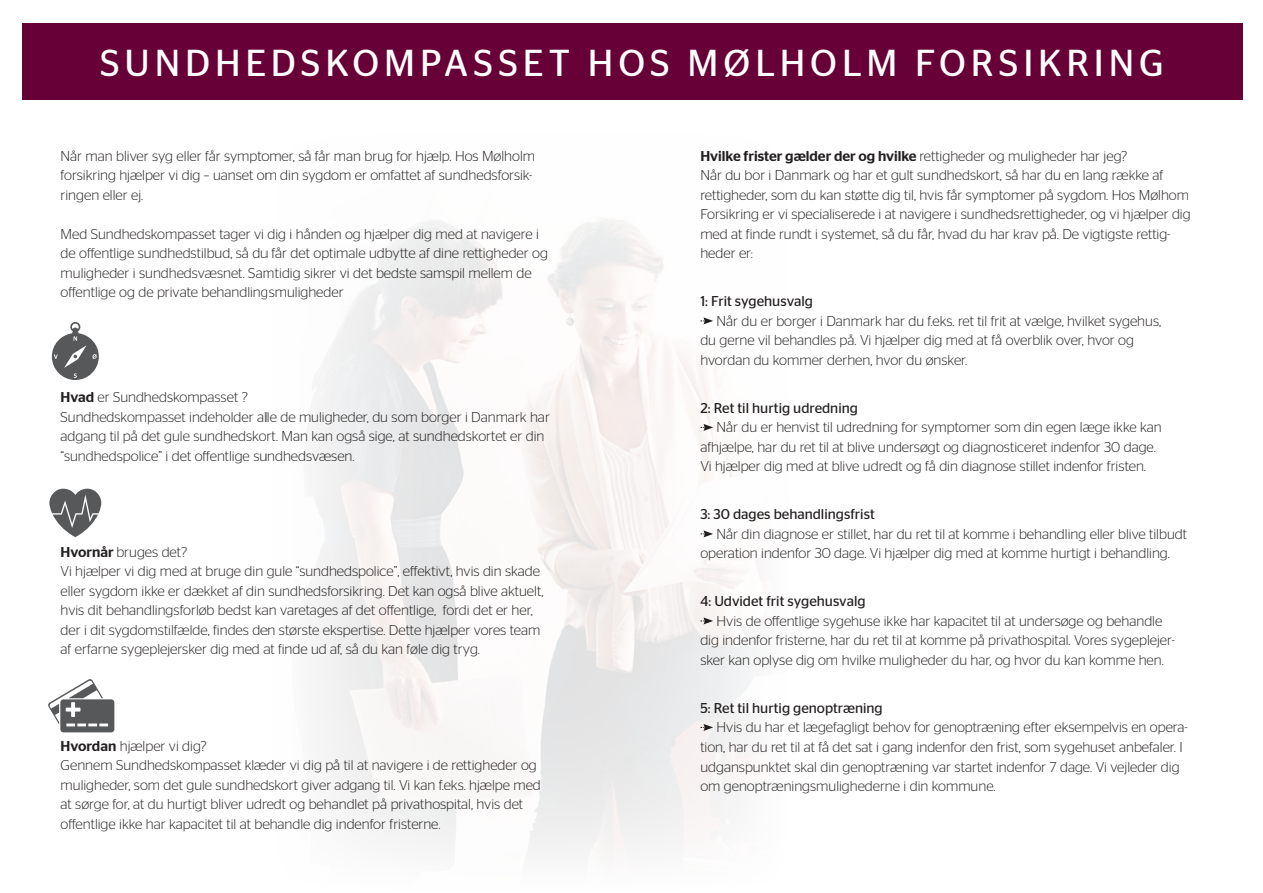
<style>
.page{position:relative;width:1263px;height:893px;background:#fff}
.page>*{position:absolute;margin:0;border:0;box-sizing:border-box;transform-origin:0 0}
.t1{font:37.5px "Stag Sans";letter-spacing:.13em;color:#fff}
.t2{font:300 14.25px/19.5px "Stag Sans";color:#231f20}
.t3{font:14.25px "Stag Sans";color:#231f20}
.t4{font:500 14.25px "Stag Sans";color:#231f20}
.s1{font-weight:500}
.s2{font-weight:300}
</style>
<div class="page">
<div style="left:22px;top:23px;width:1220px;height:77px;background:#680038"></div>
<img style="left:314px;top:219px;width:440px;height:635px">
<svg style="left:52px;top:322px;width:47px;height:58px"></svg>
<svg style="left:49px;top:488px;width:52px;height:49px"></svg>
<svg style="left:48px;top:679px;width:66px;height:53px"></svg>
<p class="t1" style="left:100px;top:42px;width:1065px">SUNDHEDSKOMPASSET HOS MØLHOLM FORSIKRING</p>
<p class="t2" style="left:61px;top:146px;width:476px">Når man bliver syg eller får symptomer, så får man brug for hjælp. Hos Mølholm forsikring hjælper vi dig – uanset om din sygdom er omfattet af sundhedsforsik&shy;ringen eller ej.</p>
<p class="t2" style="left:61px;top:224px;width:489px">Med Sundhedskompasset tager vi dig i hånden og hjælper dig med at navigere i de offentlige sundhedstilbud, så du får det optimale udbytte af dine rettigheder og muligheder i sundhedsvæsnet. Samtidig sikrer vi det bedste samspil mellem de offentlige og de private behandlingsmuligheder</p>
<p class="t2" style="left:61px;top:388px;width:189px"><span class="s1">Hvad</span> er Sundhedskompasset ?</p>
<p class="t2" style="left:61px;top:407px;width:491px">Sundhedskompasset indeholder alle de muligheder, du som borger i Danmark har adgang til på det gule sundhedskort. Man kan også sige, at sundhedskortet er din “sundhedspolice” i det offentlige sundhedsvæsen.</p>
<p class="t2" style="left:61px;top:542px;width:128px"><span class="s1">Hvornår</span> bruges det?</p>
<p class="t2" style="left:61px;top:562px;width:484px">Vi hjælper vi dig med at bruge din gule “sundhedspolice”, effektivt, hvis din skade eller sygdom ikke er dækket af din sundhedsforsikring. Det kan også blive aktuelt, hvis dit behandlingsforløb bedst kan varetages af det offentlige, fordi det er her, der i dit sygdomstilfælde, findes den største ekspertise. Dette hjælper vores team af erfarne sygeplejersker dig med at finde ud af, så du kan føle dig tryg.</p>
<p class="t2" style="left:61px;top:736px;width:148px"><span class="s1">Hvordan</span> hjælper vi dig?</p>
<p class="t2" style="left:61px;top:755px;width:482px">Gennem Sundhedskompasset klæder vi dig på til at navigere i de rettigheder og muligheder, som det gule sundhedskort giver adgang til. Vi kan f.eks. hjælpe med at sørge for, at du hurtigt bliver udredt og behandlet på privathospital, hvis det offentlige ikke har kapacitet til at behandle dig indenfor fristerne.</p>
<p class="t4" style="left:700px;top:148px;width:428px">Hvilke frister gælder der og hvilke <span class="s2">rettigheder og muligheder har jeg?</span></p>
<p class="t2" style="left:700px;top:166px;width:492px">Når du bor i Danmark og har et gult sundhedskort, så har du en lang række af rettigheder, som du kan støtte dig til, hvis får symptomer på sygdom. Hos Mølhom Forsikring er vi specialiserede i at navigere i sundhedsrettigheder, og vi hjælper dig med at finde rundt i systemet, så du får, hvad du har krav på. De vigtigste rettig&shy;heder er:</p>
<p class="t3" style="left:700px;top:293px;width:114px">1: Frit sygehusvalg</p>
<p class="t2" style="left:700px;top:311px;width:462px;text-indent:16px">Når du er borger i Danmark har du f.eks. ret til frit at vælge, hvilket sygehus, du gerne vil behandles på. Vi hjælper dig med at få overblik over, hvor og hvordan du kommer derhen, hvor du ønsker.</p>
<p class="t3" style="left:700px;top:400px;width:159px">2: Ret til hurtig udredning</p>
<p class="t2" style="left:700px;top:418px;width:463px;text-indent:16px">Når du er henvist til udredning for symptomer som din egen læge ikke kan afhjælpe, har du ret til at blive undersøgt og diagnosticeret indenfor 30 dage.<br>Vi hjælper dig med at blive udredt og få din diagnose stillet indenfor fristen.</p>
<p class="t3" style="left:700px;top:506px;width:176px">3: 30 dages behandlingsfrist</p>
<p class="t2" style="left:700px;top:524px;width:488px;text-indent:16px">Når din diagnose er stillet, har du ret til at komme i behandling eller blive tilbudt operation indenfor 30 dage. Vi hjælper dig med at komme hurtigt i behandling.</p>
<p class="t3" style="left:700px;top:593px;width:167px">4: Udvidet frit sygehusvalg</p>
<p class="t2" style="left:700px;top:611px;width:476px;text-indent:16px">Hvis de offentlige sygehuse ikke har kapacitet til at undersøge og behandle dig indenfor fristerne, har du ret til at komme på privathospital. Vores sygeplejer&shy;sker kan oplyse dig om hvilke muligheder du har, og hvor du kan komme hen.</p>
<p class="t3" style="left:700px;top:700px;width:184px">5: Ret til hurtig genoptræning</p>
<p class="t2" style="left:700px;top:718px;width:489px;text-indent:16px">Hvis du har et lægefagligt behov for genoptræning efter eksempelvis en opera&shy;tion, har du ret til at få det sat i gang indenfor den frist, som sygehuset anbefaler. I udganspunktet skal din genoptræning var startet indenfor 7 dage. Vi vejleder dig om genoptræningsmulighederne i din kommune.</p>
</div>
